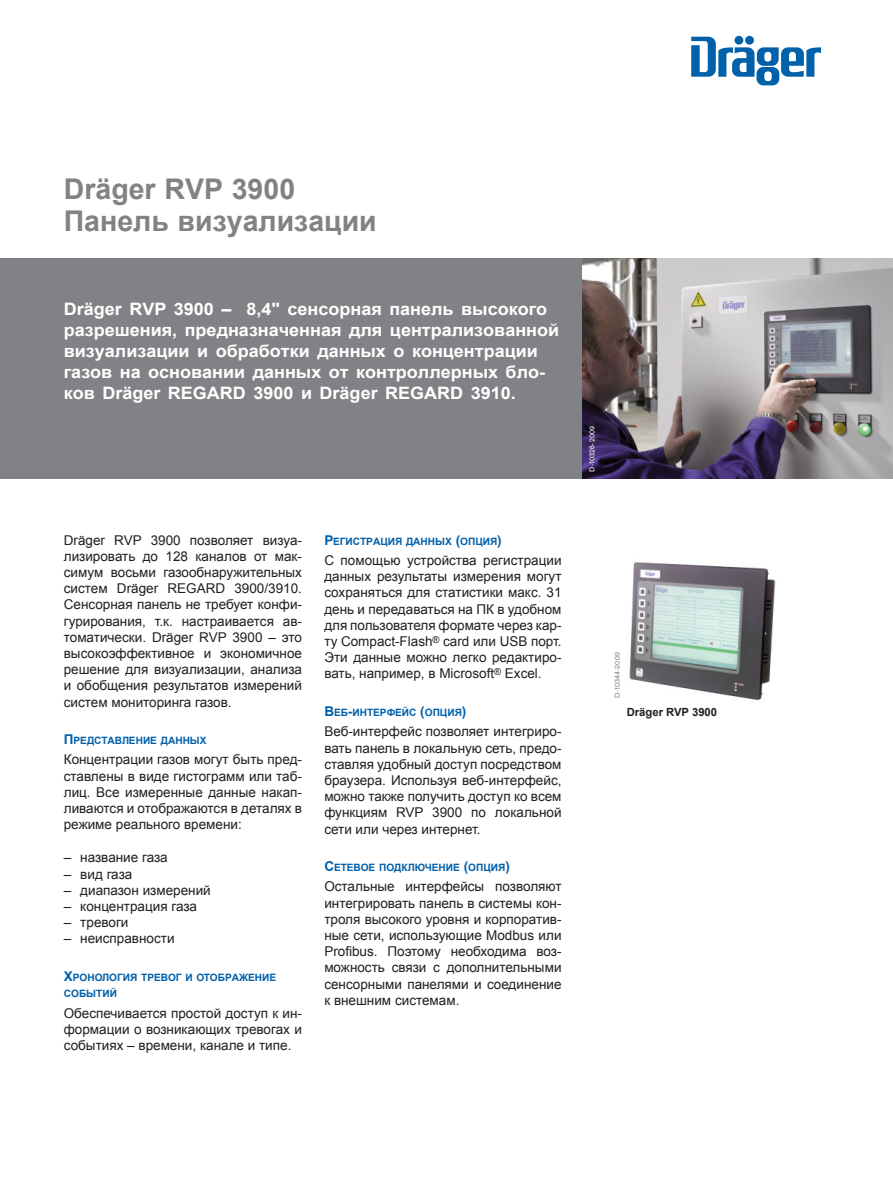
<style>
.page{position:relative;width:893px;height:1191px;background:#fff}
.page>*{position:absolute;margin:0;border:0;box-sizing:border-box;transform-origin:0 0}
.greybroshure_MainHe{font:700 28.5px "Arial";color:#808285}
.greybroshure_IntroT{font:700 17.1px/21px "Arial";color:#fff;scale:1.05 1}
.greybrohsure_bodyte{font:13.5px/16.2px "Arial";color:#231f20;text-align:justify}
.greybrohsure_PicTex{font:700 11.25px "Arial";color:#231f20}
.greybrohsure_bodyhe{font:700 10.2px/16.2px "Arial";color:#0060aa}
.t1{font:7.5px "Draeger San";letter-spacing:.025em;color:#fff}
.t2{font:7.5px "Draeger San";letter-spacing:.025em;color:#808285}
.s1{font-size:13.5px}
</style>
<div class="page">
<div style="left:0;top:258px;width:625px;height:220px;background:#808285"></div>
<svg style="left:691px;top:37px;width:130px;height:48px"></svg>
<img style="left:583px;top:258px;width:310px;height:220px">
<img style="left:629px;top:562px;width:147px;height:139px">
<p class="greybroshure_MainHe" style="left:64px;top:170px;width:233px">Dräger RVP 3900</p>
<p class="greybroshure_MainHe" style="left:64px;top:202px;width:314px">Панель визуализации</p>
<p class="greybroshure_IntroT" style="left:64px;top:299px;width:473px">Dräger RVP 3900 – 8,4" сенсорная панель высокого разрешения, предназначенная для централизованной визуализации и обработки данных о концентрации газов на основании данных от контроллерных бло&shy;ков Dräger REGARD 3900 и Dräger REGARD 3910.</p>
<p class="greybrohsure_bodyte" style="left:64px;top:532px;width:240px">Dräger RVP 3900 позволяет визуа&shy;лизировать до 128 каналов от мак&shy;симум восьми газообнаружительных систем Dräger REGARD 3900/3910.<br>Сенсорная панель не требует конфи&shy;гурирования, т.к. настраивается ав&shy;томатически. Dräger RVP 3900 – это высокоэффективное и экономичное решение для визуализации, анализа и обобщения результатов измерений систем мониторинга газов.</p>
<p class="greybrohsure_bodyhe" style="left:64px;top:733px;width:144px"><span class="s1">П</span>редставление данных</p>
<p class="greybrohsure_bodyte" style="left:64px;top:752px;width:240px">Концентрации газов могут быть пред&shy;ставлены в виде гистограмм или таб&shy;лиц. Все измеренные данные накап&shy;ливаются и отображаются в деталях в режиме реального времени:</p>
<p class="greybrohsure_bodyte" style="left:64px;top:850px;width:105px">– название газа</p>
<p class="greybrohsure_bodyte" style="left:64px;top:866px;width:70px">– вид газа</p>
<p class="greybrohsure_bodyte" style="left:64px;top:882px;width:148px">– диапазон измерений</p>
<p class="greybrohsure_bodyte" style="left:64px;top:898px;width:135px">– концентрация газа</p>
<p class="greybrohsure_bodyte" style="left:64px;top:915px;width:66px">– тревоги</p>
<p class="greybrohsure_bodyte" style="left:64px;top:931px;width:112px">– неисправности</p>
<p class="greybrohsure_bodyhe" style="left:64px;top:970px;width:214px"><span class="s1">Х</span>ронология тревог и отображение событий</p>
<p class="greybrohsure_bodyte" style="left:64px;top:1005px;width:240px">Обеспечивается простой доступ к ин&shy;формации о возникающих тревогах и событиях – времени, канале и типе.</p>
<p class="greybrohsure_bodyhe" style="left:324px;top:533px;width:179px"><span class="s1">Р</span>егистрация данных <span class="s1">(</span>опция<span class="s1">)</span></p>
<p class="greybrohsure_bodyte" style="left:324px;top:552px;width:239px">С помощью устройства регистрации данных результаты измерения могут сохраняться для статистики макс. 31 день и передаваться на ПК в удобном для пользователя формате через кар&shy;ту Compact-Flash<sup>®</sup> card или USB порт.<br>Эти данные можно легко редактиро&shy;вать, например, в Microsoft<sup>®</sup> Excel.</p>
<p class="greybrohsure_bodyhe" style="left:324px;top:704px;width:144px"><span class="s1">В</span>еб<span class="s1">-</span>интерфейс <span class="s1">(</span>опция<span class="s1">)</span></p>
<p class="greybrohsure_bodyte" style="left:324px;top:724px;width:239px">Веб-интерфейс позволяет интегриро&shy;вать панель в локальную сеть, предо&shy;ставляя удобный доступ посредством браузера. Используя веб-интерфейс, можно также получить доступ ко всем функциям RVP 3900 по локальной сети или через интернет.</p>
<p class="greybrohsure_bodyhe" style="left:324px;top:860px;width:187px"><span class="s1">С</span>етевое подключение <span class="s1">(</span>опция<span class="s1">)</span></p>
<p class="greybrohsure_bodyte" style="left:324px;top:879px;width:239px">Остальные интерфейсы позволяют интегрировать панель в системы кон&shy;троля высокого уровня и корпоратив&shy;ные сети, использующие Modbus или Profibus. Поэтому необходима воз&shy;можность связи с дополнительными сенсорными панелями и соединение к внешним системам.</p>
<p class="t1" style="left:588px;top:472px;width:47px;rotate:-90deg">D-10326-2009</p>
<p class="t2" style="left:613px;top:698px;width:47px;rotate:-90deg">D-10344-2009</p>
<p class="greybrohsure_PicTex" style="left:626px;top:705px;width:92px">Dräger RVP 3900</p>
</div>
